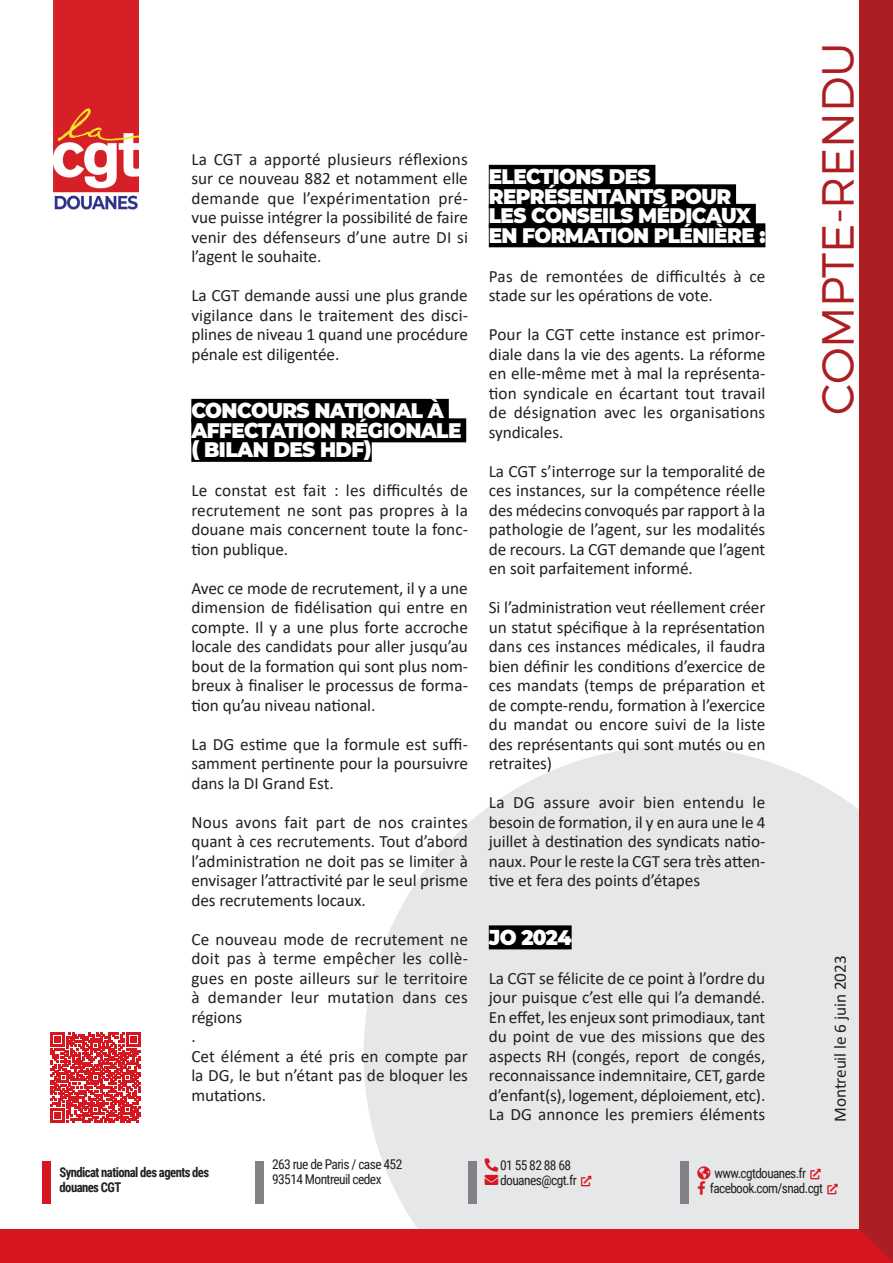
<style>
.page{position:relative;width:893px;height:1263px;background:#fff}
.page>*{position:absolute;margin:0;border:0;box-sizing:border-box;transform-origin:0 0}
.t1{font:300 45px "Montserrat";letter-spacing:-.01em;color:#ad1e22}
.t2{font:900 21px/19.5px "Montserrat";letter-spacing:-.03em;color:#fff;scale:.95 1}
.t3{font:17.25px/19.5px "Calibri";letter-spacing:-.005em;color:#231f20;text-align:justify}
.t4{font:13.5px/15px "Roboto Condensed";letter-spacing:-.045em;color:#231f20}
.t5{font:700 13.5px/15px "Roboto Condensed";letter-spacing:-.045em;color:#231f20;scale:.94 1}
.s1{color:#d7171f}
</style>
<div class="page">
<svg style="left:364px;top:746px;width:495px;height:483px;background:#e8e9eb"></svg>
<div style="left:43px;top:1161px;width:8px;height:42px;background:#d7171f"></div>
<div style="left:255px;top:1161px;width:9px;height:42px;background:#808285"></div>
<div style="left:468px;top:1161px;width:8px;height:42px;background:#808285"></div>
<div style="left:680px;top:1161px;width:9px;height:42px;background:#808285"></div>
<div style="left:0;top:1229px;width:893px;height:34px;background:#d7171f"></div>
<div style="left:859px;top:0;width:34px;height:1263px;background:#ad1e22"></div>
<img style="left:53px;top:0;width:85px;height:210px">
<div style="left:191px;top:399px;width:258px;height:24px;background:#000"></div>
<div style="left:191px;top:418px;width:275px;height:24px;background:#000"></div>
<div style="left:191px;top:438px;width:181px;height:24px;background:#000"></div>
<div style="left:489px;top:165px;width:166px;height:24px;background:#000"></div>
<div style="left:489px;top:184px;width:247px;height:24px;background:#000"></div>
<div style="left:489px;top:204px;width:267px;height:24px;background:#000"></div>
<div style="left:489px;top:223px;width:276px;height:24px;background:#000"></div>
<div style="left:489px;top:925px;width:83px;height:24px;background:#000"></div>
<svg style="left:51px;top:1032px;width:90px;height:90px"></svg>
<svg style="left:485px;top:1158px;width:13px;height:27px"></svg>
<svg style="left:581px;top:1176px;width:10px;height:10px"></svg>
<svg style="left:811px;top:1168px;width:10px;height:11px"></svg>
<svg style="left:697px;top:1166px;width:13px;height:28px"></svg>
<svg style="left:827px;top:1183px;width:11px;height:11px"></svg>
<p class="t3" style="left:191px;top:149px;width:278px">La CGT a apporté plusieurs réflexions sur ce nouveau 882 et notamment elle demande que l’expérimentation pré&shy;vue puisse intégrer la possibilité de faire venir des défenseurs d’une autre DI si l’agent le souhaite.</p>
<p class="t3" style="left:191px;top:285px;width:278px">La CGT demande aussi une plus grande vigilance dans le traitement des disci&shy;plines de niveau 1 quand une procédure pénale est diligentée.</p>
<p class="t2" style="left:191px;top:400px;width:286px">CONCOURS NATIONAL À<br>AFFECTATION RÉGIONALE ( BILAN DES HDF</p>
<p class="t2" style="left:364px;top:439px;width:10px">)</p>
<p class="t3" style="left:191px;top:480px;width:278px">Le constat est fait : les difficultés de recrutement ne sont pas propres à la douane mais concernent toute la fonc&shy;tion publique.</p>
<p class="t3" style="left:191px;top:578px;width:278px">Avec ce mode de recrutement, il y a une dimension de fidélisation qui entre en compte. Il y a une plus forte accroche locale des candidats pour aller jusqu’au bout de la formation qui sont plus nom&shy;breux à finaliser le processus de forma&shy;tion qu’au niveau national.</p>
<p class="t3" style="left:191px;top:734px;width:278px">La DG estime que la formule est suffi&shy;samment pertinente pour la poursuivre dans la DI Grand Est.</p>
<p class="t3" style="left:191px;top:812px;width:278px">Nous avons fait part de nos craintes quant à ces recrutements. Tout d’abord l’administration ne doit pas se limiter à envisager l’attractivité par le seul prisme des recrutements locaux.</p>
<p class="t3" style="left:191px;top:929px;width:278px;text-align:left">Ce nouveau mode de recrutement ne doit pas à terme empêcher les collè&shy;gues en poste ailleurs sur le territoire à demander leur mutation dans ces régions<br>.<br>Cet élément a été pris en compte par la DG, le but n’étant pas de bloquer les mutations.</p>
<p class="t2" style="left:489px;top:166px;width:293px">ELECTIONS DES<br>REPRÉSENTANTS POUR<br>LES CONSEILS MÉDICAUX<br>EN FORMATION PLÉNIÈRE :</p>
<p class="t3" style="left:489px;top:266px;width:278px">Pas de remontées de difficultés à ce stade sur les opérations de vote.</p>
<p class="t3" style="left:489px;top:324px;width:278px">Pour la CGT cette instance est primor&shy;diale dans la vie des agents. La réforme en elle-même met à mal la représenta&shy;tion syndicale en écartant tout travail de désignation avec les organisations syndicales.</p>
<p class="t3" style="left:489px;top:461px;width:278px">La CGT s’interroge sur la temporalité de ces instances, sur la compétence réelle des médecins convoqués par rapport à la pathologie de l’agent, sur les modalités de recours. La CGT demande que l’agent en soit parfaitement informé.</p>
<p class="t3" style="left:489px;top:597px;width:278px">Si l’administration veut réellement créer un statut spécifique à la représentation dans ces instances médicales, il faudra bien définir les conditions d’exercice de ces mandats (temps de préparation et de compte-rendu, formation à l’exercice du mandat ou encore suivi de la liste des représentants qui sont mutés ou en retraites)</p>
<p class="t3" style="left:489px;top:792px;width:278px">La DG assure avoir bien entendu le besoin de formation, il y en aura une le 4 juillet à destination des syndicats natio&shy;naux. Pour le reste la CGT sera très atten&shy;tive et fera des points d’étapes</p>
<p class="t2" style="left:489px;top:926px;width:89px">JO 2024</p>
<p class="t3" style="left:489px;top:968px;width:278px">La CGT se félicite de ce point à l’ordre du jour puisque c’est elle qui l’a demandé.<br>En effet, les enjeux sont primodiaux, tant du point de vue des missions que des aspects RH (congés, report de congés, reconnaissance indemnitaire, CET, garde d’enfant(s), logement, déploiement, etc).<br>La DG annonce les premiers éléments</p>
<h1 class="t1" style="left:810px;top:415px;width:373px;rotate:-90deg">compte-rendu</h1>
<p class="t3" style="left:830px;top:1122px;width:168px;rotate:-90deg">Montreuil le 6 juin 2023</p>
<p class="t5" style="left:60px;top:1164px;width:161px">Syndicat national des agents des douanes CGT</p>
<p class="t4" style="left:272px;top:1156px;width:132px">263 rue de Paris / case 452<br>93514 Montreuil cedex</p>
<p class="t4" style="left:500px;top:1157px;width:93px;text-indent:-15px"><span class="s1">□■●▼</span> 01 55 82 88 68 douanes@cgt.fr <span class="s1">▼■●●■●▼</span></p>
<p class="t4" style="left:697px;top:1165px;width:125px"><span class="s1">●□▲</span> www.cgtdouanes.fr <span class="s1">▼■●●■●▼</span></p>
<p class="t4" style="left:697px;top:1180px;width:142px"><span class="s1">□□</span> facebook.com/snad.cgt <span class="s1">▼■●●■●▼</span></p>
</div>
